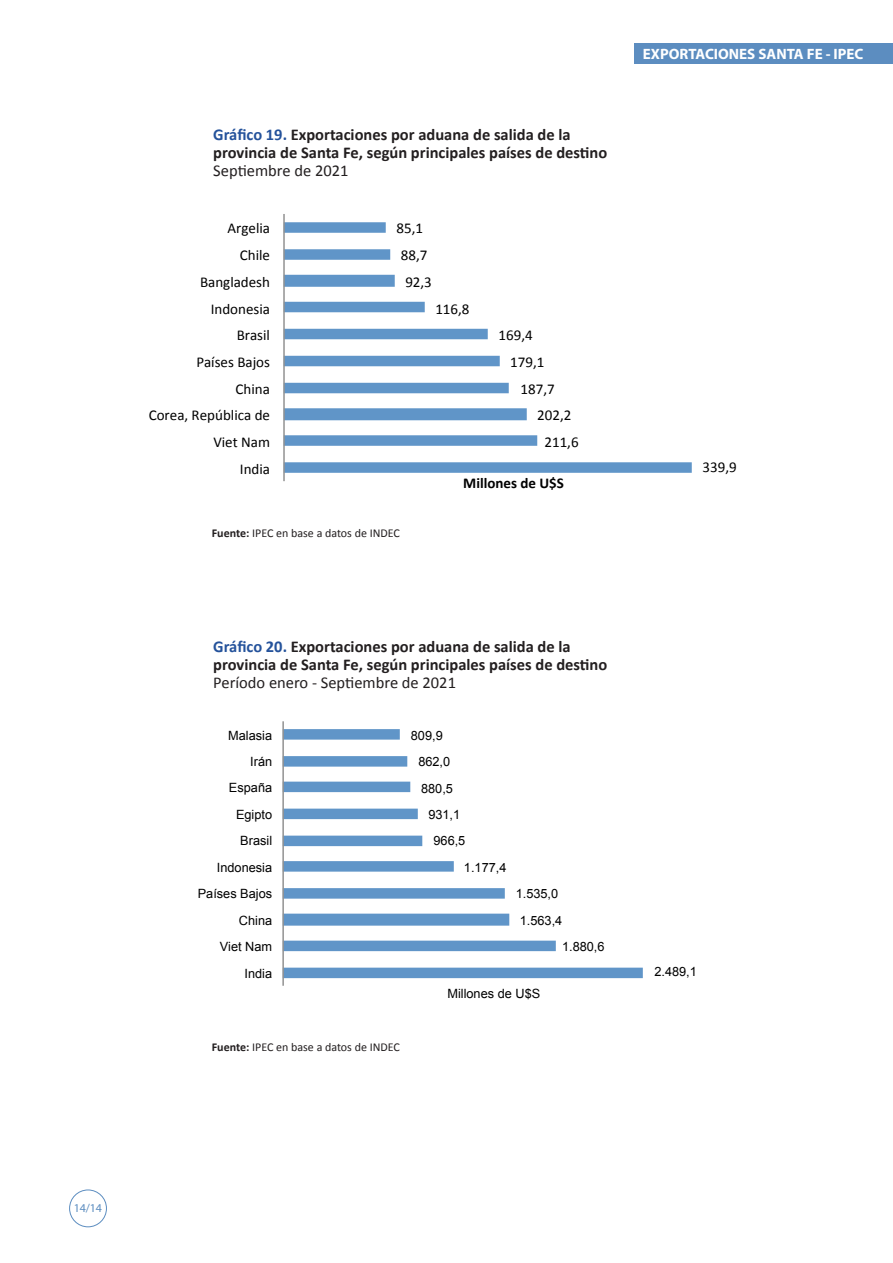
<style>
.page{position:relative;width:893px;height:1263px;background:#fff}
.page>*{position:absolute;margin:0;border:0;box-sizing:border-box;transform-origin:0 0}
.Cuadros{font:700 16.5px "Calibri";color:#231f20}
.Cuadros-2{font:16.5px "Calibri";color:#231f20}
.t1{font:15px "Calibri";color:#000}
.t2{font:700 15px "Myriad Pro";color:#fff}
.t3{font:700 15px "Calibri";color:#000}
.t4{font:12.75px "Arial";color:#000}
.Texto{font:12px "Calibri";color:#231f20}
.t5{font:12px "Myriad Pro";color:#5c8dc0}
.s1{color:#24529b}
.s2{font-weight:700}
</style>
<div class="page">
<div style="left:69px;top:1189px;width:38px;height:38px;border:1px solid #5c8dc0;border-radius:50%"></div>
<div style="left:634px;top:43px;width:259px;height:21px;background:#5c8dc0"></div>
<svg style="left:285px;top:222px;width:407px;height:251px"></svg>
<hr style="left:283px;top:214px;width:2px;height:267px;background:#929292">
<svg style="left:284px;top:729px;width:359px;height:249px"></svg>
<hr style="left:282px;top:721px;width:2px;height:265px;background:#929292">
<p class="Cuadros" style="left:213px;top:124px;width:359px"><span class="s1">Gráfico 19.</span> Exportaciones por aduana de salida de la</p>
<p class="Cuadros" style="left:213px;top:142px;width:395px">provincia de Santa Fe, según principales países de destino</p>
<p class="Cuadros-2" style="left:213px;top:160px;width:137px">Septiembre de 2021</p>
<p class="t1" style="left:228px;top:219px;width:44px">Argelia</p>
<p class="t1" style="left:397px;top:219px;width:28px">85,1</p>
<p class="t1" style="left:240px;top:246px;width:32px">Chile</p>
<p class="t1" style="left:401px;top:246px;width:28px">88,7</p>
<p class="t1" style="left:200px;top:272px;width:71px">Bangladesh</p>
<p class="t1" style="left:405px;top:272px;width:28px">92,3</p>
<p class="t1" style="left:211px;top:299px;width:61px">Indonesia</p>
<p class="t1" style="left:435px;top:299px;width:36px">116,8</p>
<p class="t1" style="left:237px;top:326px;width:35px">Brasil</p>
<p class="t1" style="left:499px;top:326px;width:36px">169,4</p>
<p class="t1" style="left:196px;top:352px;width:75px">Países Bajos</p>
<p class="t1" style="left:510px;top:352px;width:36px">179,1</p>
<p class="t1" style="left:236px;top:379px;width:36px">China</p>
<p class="t1" style="left:521px;top:379px;width:36px">187,7</p>
<p class="t1" style="left:149px;top:406px;width:123px">Corea, República de</p>
<p class="t1" style="left:537px;top:406px;width:36px">202,2</p>
<p class="t1" style="left:213px;top:433px;width:58px">Viet Nam</p>
<p class="t1" style="left:544px;top:433px;width:36px">211,6</p>
<p class="t1" style="left:240px;top:459px;width:32px">India</p>
<p class="t3" style="left:463px;top:474px;width:102px">Millones de U$S</p>
<p class="Texto" style="left:212px;top:525px;width:190px"><span class="s2">Fuente:</span> IPEC en base a datos de INDEC</p>
<p class="t2" style="left:643px;top:44px;width:222px">EXPORTACIONES SANTA FE - IPEC</p>
<p class="t1" style="left:703px;top:458px;width:36px">339,9</p>
<p class="Cuadros" style="left:213px;top:635px;width:359px"><span class="s1">Gráfico 20.</span> Exportaciones por aduana de salida de la</p>
<p class="Cuadros" style="left:213px;top:653px;width:395px">provincia de Santa Fe, según principales países de destino</p>
<p class="Cuadros-2" style="left:213px;top:672px;width:244px">Período enero - Septiembre de 2021</p>
<p class="t4" style="left:228px;top:727px;width:45px">Malasia</p>
<p class="t4" style="left:411px;top:727px;width:33px">809,9</p>
<p class="t4" style="left:250px;top:753px;width:23px">Irán</p>
<p class="t4" style="left:418px;top:753px;width:33px">862,0</p>
<p class="t4" style="left:229px;top:780px;width:45px">España</p>
<p class="t4" style="left:421px;top:780px;width:33px">880,5</p>
<p class="t4" style="left:236px;top:806px;width:38px">Egipto</p>
<p class="t4" style="left:428px;top:806px;width:33px">931,1</p>
<p class="t4" style="left:240px;top:832px;width:33px">Brasil</p>
<p class="t4" style="left:433px;top:832px;width:33px">966,5</p>
<p class="t4" style="left:217px;top:859px;width:57px">Indonesia</p>
<p class="t4" style="left:464px;top:859px;width:44px">1.177,4</p>
<p class="t4" style="left:198px;top:885px;width:76px">Países Bajos</p>
<p class="t4" style="left:516px;top:885px;width:44px">1.535,0</p>
<p class="t4" style="left:239px;top:912px;width:35px">China</p>
<p class="t4" style="left:520px;top:912px;width:44px">1.563,4</p>
<p class="t4" style="left:220px;top:938px;width:54px">Viet Nam</p>
<p class="t4" style="left:562px;top:938px;width:44px">1.880,6</p>
<p class="t4" style="left:245px;top:965px;width:29px">India</p>
<p class="t4" style="left:447px;top:985px;width:94px">Millones de U$S</p>
<p class="Texto" style="left:212px;top:1039px;width:190px"><span class="s2">Fuente:</span> IPEC en base a datos de INDEC</p>
<p class="t4" style="left:654px;top:963px;width:44px">2.489,1</p>
<p class="t5" style="left:74px;top:1201px;width:30px">14/14</p>
</div>
